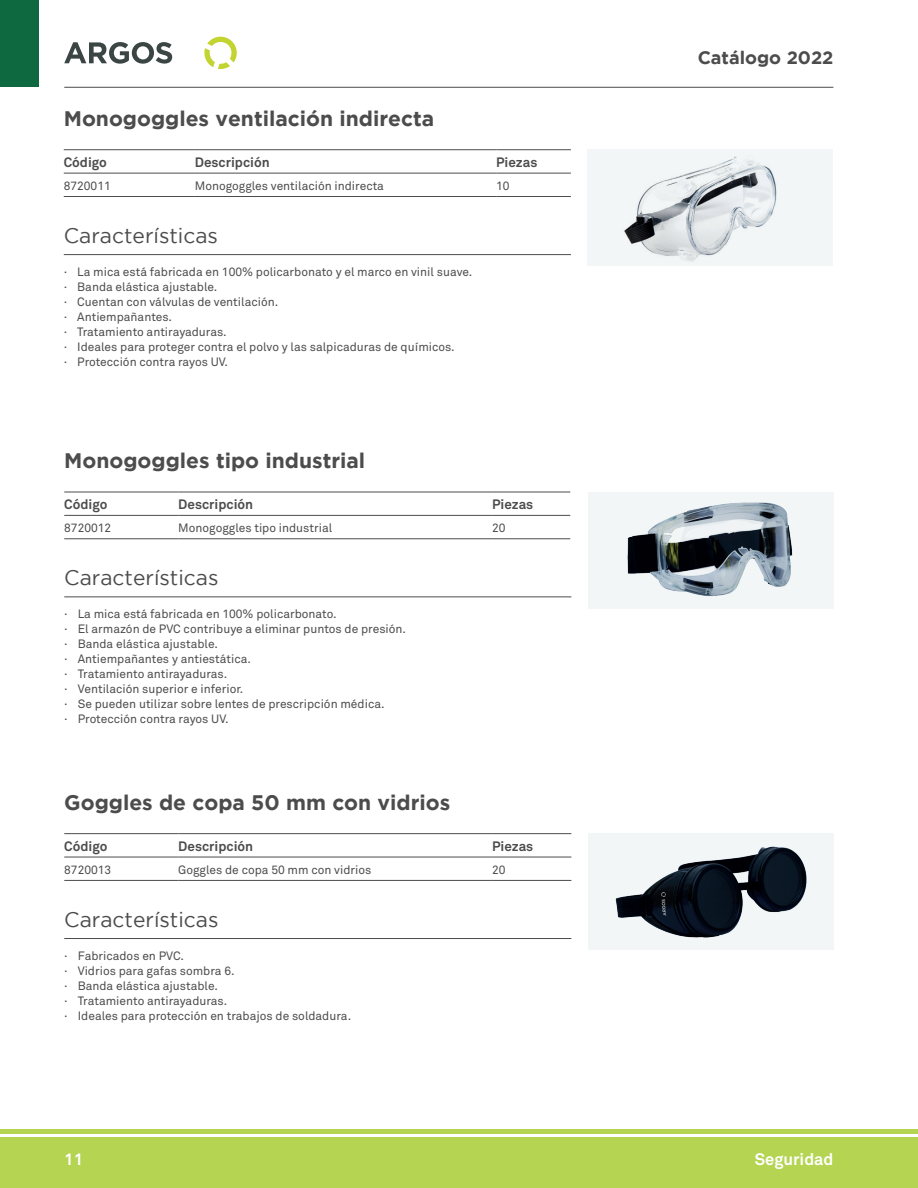
<style>
.page{position:relative;width:918px;height:1188px;background:#fff}
.page>*{position:absolute;margin:0;border:0;box-sizing:border-box;transform-origin:0 0}
.t1{font:700 21px "Gotham";color:#4d4c4c}
.t2{font:21px "Gotham";color:#4d4c4c}
.t3{font:700 18px "Gotham";color:#4d4c4c}
.t4{font:700 16.5px "Akkurat Pro";color:#fff}
.t5{font:700 13.5px "Akkurat Pro";color:#4d4c4c}
.t6{font:12px/15px "Akkurat Pro";color:#4d4c4c}
</style>
<div class="page">
<hr style="left:64px;top:87px;width:769px;height:1px;background:#4d4c4c">
<svg style="left:204px;top:37px;width:33px;height:32px"></svg>
<svg style="left:64px;top:42px;width:108px;height:22px"></svg>
<div style="left:0;top:1137px;width:918px;height:51px;background:#b4d452"></div>
<hr style="left:0;top:1129px;width:918px;height:4px;background:#b4d452">
<div style="left:0;top:0;width:38px;height:87px;background:#0e6940"></div>
<hr style="left:64px;top:149px;width:131px;height:1px;background:#4d4c4c">
<hr style="left:195px;top:149px;width:301px;height:1px;background:#4d4c4c">
<hr style="left:496px;top:149px;width:75px;height:1px;background:#4d4c4c">
<hr style="left:64px;top:173px;width:131px;height:1px;background:#4d4c4c">
<hr style="left:195px;top:173px;width:301px;height:1px;background:#4d4c4c">
<hr style="left:496px;top:173px;width:75px;height:1px;background:#4d4c4c">
<hr style="left:64px;top:196px;width:131px;height:1px;background:#4d4c4c">
<hr style="left:195px;top:196px;width:301px;height:1px;background:#4d4c4c">
<hr style="left:496px;top:196px;width:75px;height:1px;background:#4d4c4c">
<div style="left:588px;top:149px;width:245px;height:117px;background:#f3f6f7"></div>
<hr style="left:64px;top:254px;width:507px;height:1px;background:#4d4c4c">
<img style="left:624px;top:156px;width:153px;height:105px">
<hr style="left:64px;top:492px;width:114px;height:1px;background:#4d4c4c">
<hr style="left:178px;top:492px;width:314px;height:1px;background:#4d4c4c">
<hr style="left:492px;top:492px;width:78px;height:1px;background:#4d4c4c">
<hr style="left:64px;top:515px;width:114px;height:1px;background:#4d4c4c">
<hr style="left:178px;top:515px;width:314px;height:1px;background:#4d4c4c">
<hr style="left:492px;top:515px;width:78px;height:1px;background:#4d4c4c">
<hr style="left:64px;top:539px;width:114px;height:1px;background:#4d4c4c">
<hr style="left:178px;top:539px;width:314px;height:1px;background:#4d4c4c">
<hr style="left:492px;top:539px;width:78px;height:1px;background:#4d4c4c">
<div style="left:588px;top:492px;width:245px;height:117px;background:#f3f6f7"></div>
<hr style="left:64px;top:596px;width:507px;height:1px;background:#4d4c4c">
<hr style="left:64px;top:833px;width:114px;height:1px;background:#4d4c4c">
<hr style="left:178px;top:833px;width:314px;height:1px;background:#4d4c4c">
<hr style="left:492px;top:833px;width:79px;height:1px;background:#4d4c4c">
<hr style="left:64px;top:857px;width:114px;height:1px;background:#4d4c4c">
<hr style="left:178px;top:857px;width:314px;height:1px;background:#4d4c4c">
<hr style="left:492px;top:857px;width:79px;height:1px;background:#4d4c4c">
<hr style="left:64px;top:880px;width:114px;height:1px;background:#4d4c4c">
<hr style="left:178px;top:880px;width:314px;height:1px;background:#4d4c4c">
<hr style="left:492px;top:880px;width:79px;height:1px;background:#4d4c4c">
<div style="left:588px;top:833px;width:245px;height:117px;background:#f3f6f7"></div>
<hr style="left:64px;top:938px;width:507px;height:1px;background:#4d4c4c">
<img style="left:615px;top:846px;width:192px;height:92px">
<img style="left:627px;top:502px;width:166px;height:94px">
<h1 class="t1" style="left:64px;top:106px;width:372px">Monogoggles ventilación indirecta</h1>
<p class="t5" style="left:64px;top:154px;width:45px">Código</p>
<p class="t5" style="left:195px;top:154px;width:76px">Descripción</p>
<p class="t5" style="left:496px;top:154px;width:43px">Piezas</p>
<p class="t6" style="left:64px;top:178px;width:49px">8720011</p>
<p class="t6" style="left:195px;top:178px;width:191px">Monogoggles ventilación indirecta</p>
<p class="t6" style="left:496px;top:178px;width:15px">10</p>
<h1 class="t2" style="left:64px;top:224px;width:156px">Características</h1>
<p class="t6" style="left:64px;top:264px;width:410px">· La mica está fabricada en 100% policarbonato y el marco en vinil suave. · Banda elástica ajustable.<br>· Cuentan con válvulas de ventilación.<br>· Antiempañantes.<br>· Tratamiento antirayaduras.<br>· Ideales para proteger contra el polvo y las salpicaduras de químicos.<br>· Protección contra rayos UV.</p>
<h1 class="t1" style="left:64px;top:449px;width:303px">Monogoggles tipo industrial</h1>
<p class="t5" style="left:64px;top:496px;width:45px">Código</p>
<p class="t5" style="left:178px;top:496px;width:76px">Descripción</p>
<p class="t5" style="left:492px;top:496px;width:43px">Piezas</p>
<p class="t6" style="left:64px;top:521px;width:49px">8720012</p>
<p class="t6" style="left:178px;top:521px;width:155px">Monogoggles tipo industrial</p>
<p class="t6" style="left:492px;top:521px;width:15px">20</p>
<h1 class="t2" style="left:64px;top:566px;width:156px">Características</h1>
<p class="t6" style="left:64px;top:607px;width:343px">· La mica está fabricada en 100% policarbonato.<br>· El armazón de PVC contribuye a eliminar puntos de presión. · Banda elástica ajustable.<br>· Antiempañantes y antiestática.<br>· Tratamiento antirayaduras.<br>· Ventilación superior e inferior.<br>· Se pueden utilizar sobre lentes de prescripción médica.<br>· Protección contra rayos UV.</p>
<h1 class="t1" style="left:64px;top:790px;width:388px">Goggles de copa 50 mm con vidrios</h1>
<p class="t5" style="left:64px;top:837px;width:45px">Código</p>
<p class="t5" style="left:178px;top:837px;width:76px">Descripción</p>
<p class="t5" style="left:492px;top:837px;width:43px">Piezas</p>
<p class="t6" style="left:64px;top:862px;width:49px">8720013</p>
<p class="t6" style="left:178px;top:862px;width:195px">Goggles de copa 50 mm con vidrios</p>
<p class="t6" style="left:492px;top:862px;width:15px">20</p>
<h1 class="t2" style="left:64px;top:908px;width:156px">Características</h1>
<p class="t6" style="left:64px;top:948px;width:289px">· Fabricados en PVC.<br>· Vidrios para gafas sombra 6.<br>· Banda elástica ajustable.<br>· Tratamiento antirayaduras.<br>· Ideales para protección en trabajos de soldadura.</p>
<h2 class="t3" style="left:698px;top:47px;width:137px">Catálogo 2022</h2>
<h3 class="t4" style="left:64px;top:1149px;width:20px">11</h3>
<h3 class="t4" style="left:755px;top:1149px;width:80px">Seguridad</h3>
</div>
